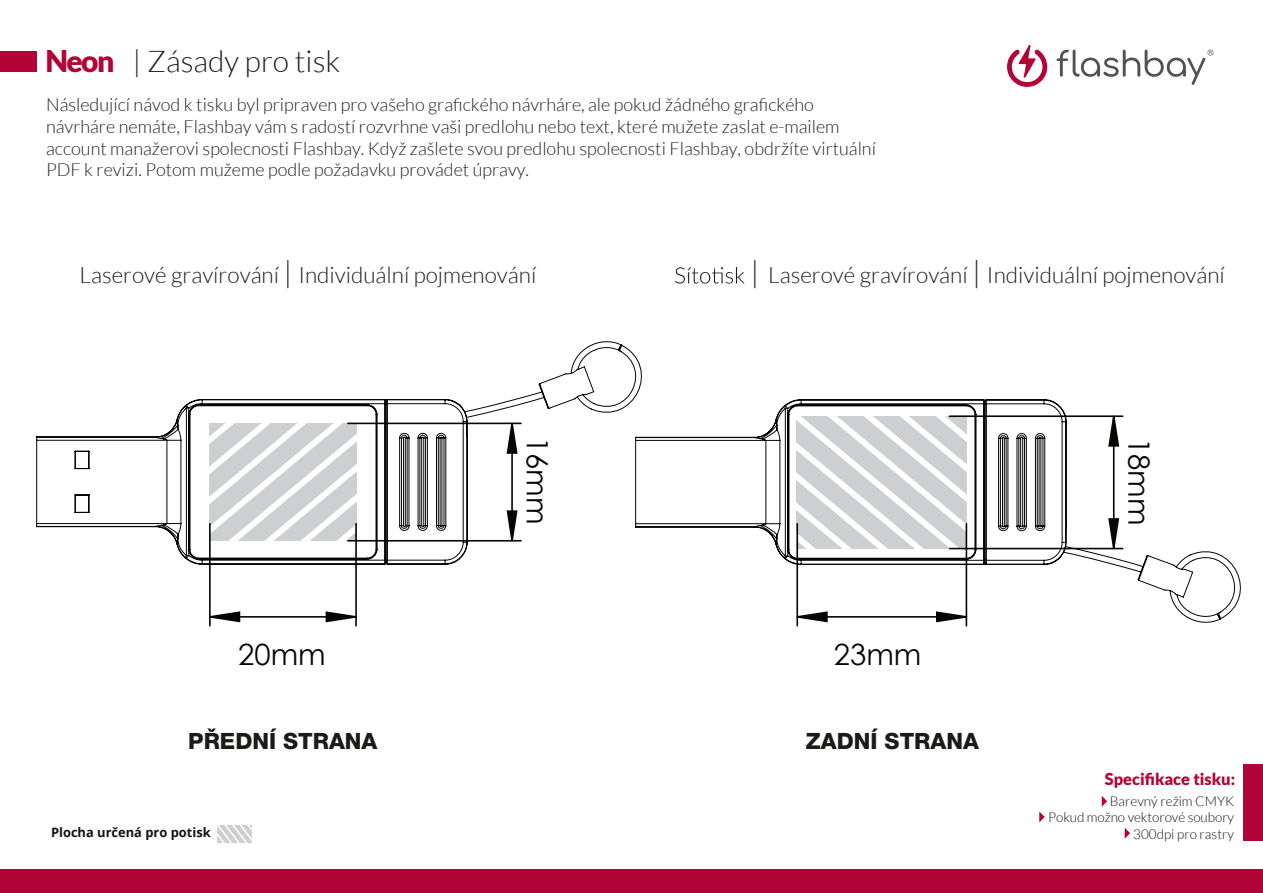
<style>
.page{position:relative;width:1263px;height:893px;background:#fff}
.page>*{position:absolute;margin:0;border:0;box-sizing:border-box;transform-origin:0 0}
.t1{font:300 30px "Lato";color:#231f20}
.t2{font:900 30px "Lato";color:#b30437}
.t3{font:29.25px "Century Gothic";color:#050705}
.t4{font:300 22.5px "Lato";color:#1b1b19}
.t5{font:800 22.5px "Helvetica Neue LT Pro";color:#1b1b19}
.t6{font:300 18px/21.6px "Lato";color:#231f20}
.t7{font:900 16.35px "Lato";color:#b30437}
.t8{font:300 13.5px/16.2px "Lato";color:#111416;text-align:right}
.t9{font:700 12.9px "Open Sans";color:#111416}
.s1{font-size:30px}
</style>
<div class="page">
<svg style="left:675px;top:267px;width:70px;height:17px"></svg>
<svg style="left:36px;top:341px;width:606px;height:224px"></svg>
<svg style="left:635px;top:399px;width:606px;height:228px"></svg>
<hr style="left:511px;top:423px;width:2px;height:118px;background:#050705">
<hr style="left:348px;top:423px;width:173px;height:1px;background:#050705">
<hr style="left:348px;top:540px;width:173px;height:1px;background:#050705">
<svg style="left:506px;top:421px;width:13px;height:34px"></svg>
<svg style="left:506px;top:509px;width:13px;height:34px"></svg>
<hr style="left:1113px;top:416px;width:2px;height:132px;background:#050705">
<hr style="left:950px;top:415px;width:173px;height:2px;background:#050705">
<hr style="left:950px;top:548px;width:173px;height:1px;background:#050705">
<svg style="left:1107px;top:414px;width:13px;height:33px"></svg>
<svg style="left:1107px;top:517px;width:13px;height:33px"></svg>
<hr style="left:210px;top:616px;width:146px;height:2px;background:#050705">
<hr style="left:355px;top:524px;width:2px;height:102px;background:#050705">
<hr style="left:209px;top:524px;width:2px;height:102px;background:#050705">
<svg style="left:325px;top:610px;width:32px;height:13px"></svg>
<svg style="left:209px;top:610px;width:32px;height:13px"></svg>
<hr style="left:797px;top:616px;width:169px;height:2px;background:#050705">
<hr style="left:966px;top:524px;width:1px;height:102px;background:#050705">
<hr style="left:796px;top:524px;width:2px;height:102px;background:#050705">
<svg style="left:935px;top:610px;width:33px;height:13px"></svg>
<svg style="left:795px;top:610px;width:33px;height:13px"></svg>
<div style="left:1px;top:869px;width:1262px;height:24px;background:#b30437"></div>
<svg style="left:1007px;top:44px;width:40px;height:43px"></svg>
<svg style="left:1057px;top:50px;width:156px;height:35px"></svg>
<div style="left:0;top:51px;width:37px;height:21px;background:#b30437"></div>
<svg style="left:217px;top:825px;width:34px;height:17px"></svg>
<div style="left:1243px;top:764px;width:20px;height:77px;background:#b30437"></div>
<svg style="left:1102px;top:796px;width:5px;height:11px"></svg>
<svg style="left:1039px;top:811px;width:6px;height:11px"></svg>
<svg style="left:1125px;top:828px;width:5px;height:11px"></svg>
<h1 class="t2" style="left:45px;top:43px;width:71px">Neon</h1>
<h1 class="t1" style="left:132px;top:45px;width:210px">| Zásady pro tisk</h1>
<p class="t6" style="left:46px;top:94px;width:831px">Následující návod k tisku byl pripraven pro vašeho grafického návrháre, ale pokud žádného grafického návrháre nemáte, Flashbay vám s radostí rozvrhne vaši predlohu nebo text, které mužete zaslat e-mailem account manažerovi spolecnosti Flashbay. Když zašlete svou predlohu spolecnosti Flashbay, obdržíte virtuální PDF k revizi. Potom mužeme podle požadavku provádet úpravy.</p>
<p class="t4" style="left:80px;top:263px;width:458px">Laserové gravírování <span class="s1">|</span> Individuální pojmenování</p>
<p class="t4" style="left:751px;top:263px;width:476px"><span class="s1">|</span> Laserové gravírování <span class="s1">|</span> Individuální pojmenování</p>
<h2 class="t3" style="left:558px;top:437px;width:89px;rotate:90deg">16mm</h2>
<h2 class="t3" style="left:1160px;top:438px;width:89px;rotate:90deg">18mm</h2>
<h2 class="t3" style="left:238px;top:634px;width:89px">20mm</h2>
<h2 class="t3" style="left:834px;top:634px;width:89px">23mm</h2>
<p class="t5" style="left:188px;top:728px;width:191px">PŘEDNÍ STRANA</p>
<p class="t5" style="left:806px;top:728px;width:174px">ZADNÍ STRANA</p>
<p class="t9" style="left:51px;top:823px;width:161px">Plocha určená pro potisk</p>
<p class="t7" style="left:1105px;top:769px;width:132px">Specifikace tisku:</p>
<p class="t8" style="left:1048px;top:793px;width:187px">Barevný režim CMYK<br>Pokud možno vektorové soubory<br>300dpi pro rastry</p>
</div>
